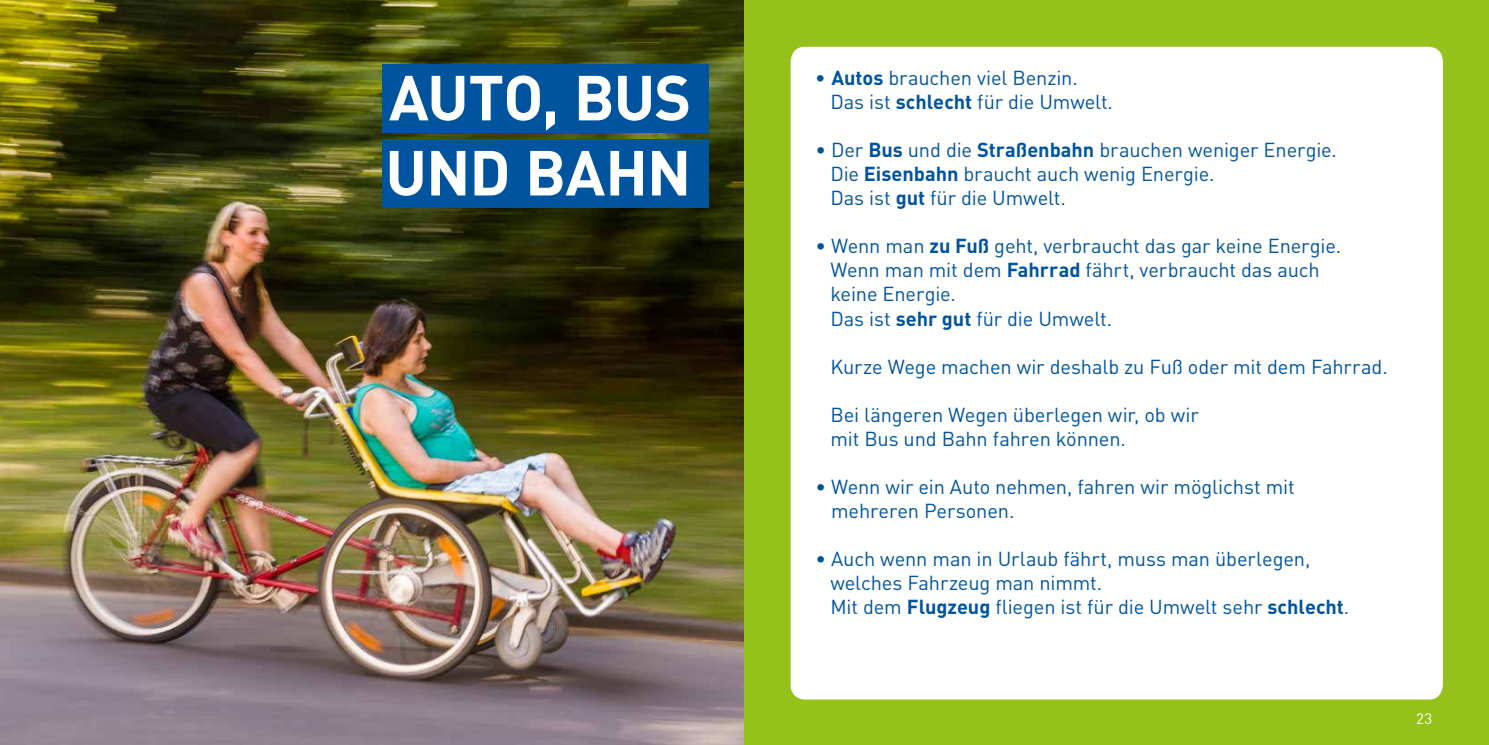
<style>
.page{position:relative;width:1489px;height:745px;background:#fff}
.page>*{position:absolute;margin:0;border:0;box-sizing:border-box;transform-origin:0 0}
.t1{font:700 62.5px/75px "DIN";letter-spacing:-.015em;color:#fff}
.t2{font:20px/24px "DIN";letter-spacing:-.005em;color:#00549d}
.t3{font:15px "DIN";color:#fff}
.s1{font-weight:700}
</style>
<div class="page">
<img style="left:0;top:0;width:744px;height:744px">
<div style="left:383px;top:64px;width:326px;height:68px;background:#00549d"></div>
<div style="left:383px;top:139px;width:326px;height:68px;background:#00549d"></div>
<div style="left:744px;top:0;width:744px;height:744px;background:#94c11a"></div>
<div style="left:790px;top:47px;width:652px;height:652px;background:#fff;border-radius:14px"></div>
<h1 class="t1" style="left:385px;top:57px;width:307px">AUTO, BUS<br>UND BAHN</h1>
<p class="t2" style="left:830px;top:66px;width:284px;text-indent:-15px"><span class="s1">• Autos</span> brauchen viel Benzin.<br>Das ist <span class="s1">schlecht</span> für die Umwelt.</p>
<p class="t2" style="left:830px;top:138px;width:508px;text-indent:-15px">• Der <span class="s1">Bus</span> und die <span class="s1">Straßenbahn</span> brauchen weniger Energie.<br>Die <span class="s1">Eisenbahn</span> braucht auch wenig Energie.<br>Das ist <span class="s1">gut</span> für die Umwelt.</p>
<p class="t2" style="left:830px;top:234px;width:512px;text-indent:-15px">• Wenn man <span class="s1">zu Fuß</span> geht, verbraucht das gar keine Energie.<br>Wenn man mit dem <span class="s1">Fahrrad</span> fährt, verbraucht das auch keine Energie.<br>Das ist <span class="s1">sehr gut</span> für die Umwelt.</p>
<p class="t2" style="left:830px;top:354px;width:559px">Kurze Wege machen wir deshalb zu Fuß oder mit dem Fahrrad.</p>
<p class="t2" style="left:830px;top:402px;width:370px">Bei längeren Wegen überlegen wir, ob wir mit Bus und Bahn fahren können.</p>
<p class="t2" style="left:831px;top:474px;width:465px;text-indent:-16px">• Wenn wir ein Auto nehmen, fahren wir möglichst mit mehreren Personen.</p>
<p class="t2" style="left:830px;top:546px;width:520px;text-indent:-15px">• Auch wenn man in Urlaub fährt, muss man überlegen, welches Fahrzeug man nimmt.<br>Mit dem <span class="s1">Flugzeug</span> fliegen ist für die Umwelt sehr <span class="s1">schlecht</span>.</p>
<p class="t3" style="left:1416px;top:708px;width:17px">23</p>
</div>
